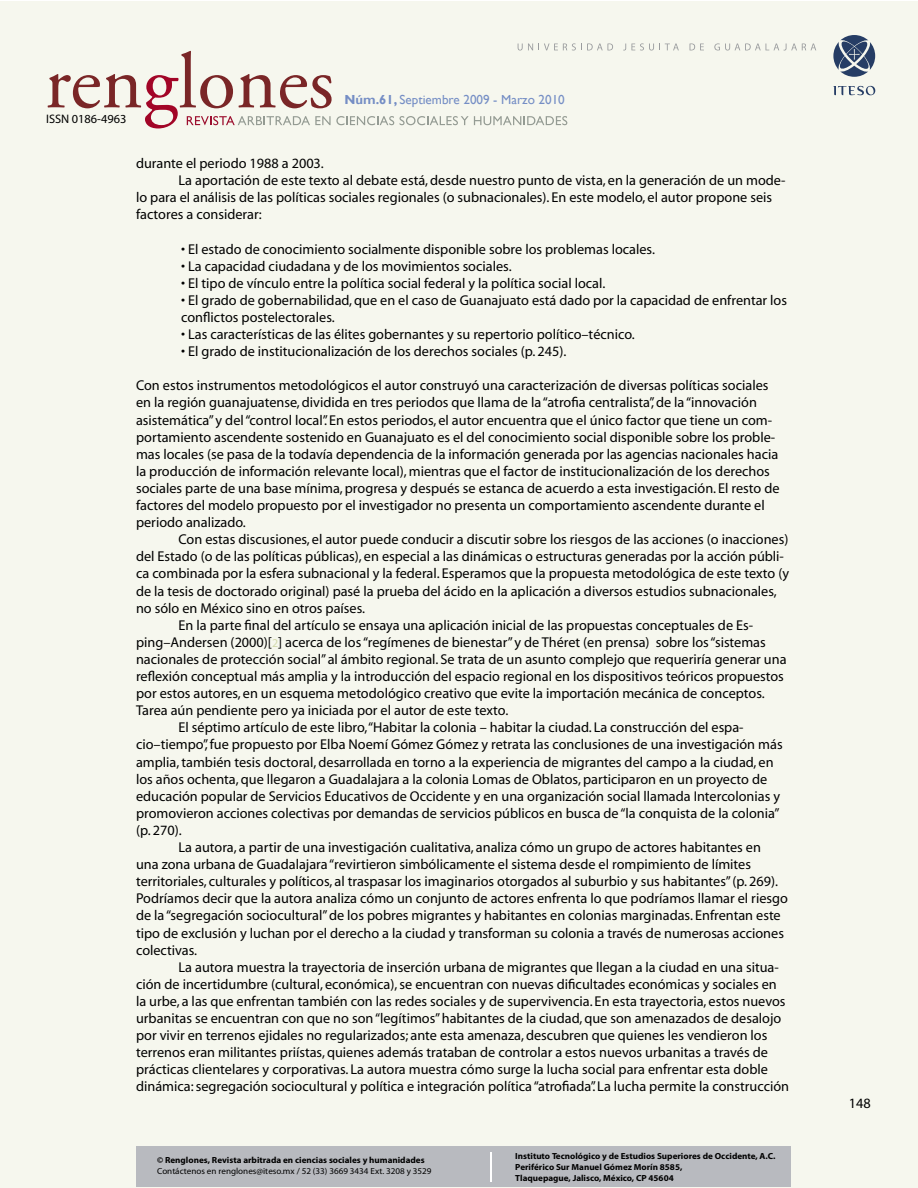
<style>
.page{position:relative;width:918px;height:1188px;background:#fff}
.page>*{position:absolute;margin:0;border:0;box-sizing:border-box;transform-origin:0 0}
.parrafo_sangria{font:14.25px/17.1px "Myriad";color:#000}
.texto_corrido{font:14.25px/17.1px "Myriad";color:#000}
.viñetas{font:14.25px/17.1px "Myriad";color:#000}
.t1{font:13.05px "Gill Sans";color:#758ec5}
.t2{font:12.3px "Myriad Pro";color:#000}
.t3{font:700 8.85px/10.6px "Myriad Pro";color:#000}
.t4{font:8.85px "Myriad Pro";color:#000}
.s1{font-weight:700}
.s2{font-family:"Myriad Pro";font-size:12px;color:#d2d9ab}
</style>
<div class="page">
<div style="left:0;top:1px;width:918px;height:1187px;background:#f6f7ee"></div>
<div style="left:136px;top:1146px;width:654px;height:41px;background:#b8babf"></div>
<hr style="left:491px;top:1152px;width:1px;height:30px;background:#fff">
<svg style="left:47px;top:51px;width:347px;height:77px"></svg>
<svg style="left:400px;top:116px;width:167px;height:9px"></svg>
<svg style="left:833px;top:86px;width:42px;height:9px"></svg>
<svg style="left:840px;top:66px;width:28px;height:11px"></svg>
<svg style="left:833px;top:42px;width:12px;height:28px"></svg>
<svg style="left:864px;top:42px;width:11px;height:28px"></svg>
<svg style="left:840px;top:35px;width:29px;height:11px"></svg>
<svg style="left:839px;top:40px;width:31px;height:30px"></svg>
<svg style="left:518px;top:43px;width:95px;height:8px"></svg>
<svg style="left:623px;top:43px;width:56px;height:8px"></svg>
<svg style="left:690px;top:43px;width:14px;height:7px"></svg>
<svg style="left:714px;top:43px;width:102px;height:8px"></svg>
<p class="t2" style="left:46px;top:112px;width:82px">ISSN 0186-4963</p>
<p class="t1" style="left:344px;top:92px;width:222px"><span class="s1">Núm.61,</span> Septiembre 2009 - Marzo 2010</p>
<p class="parrafo_sangria" style="left:136px;top:155px;width:189px">durante el periodo 1988 a 2003.</p>
<p class="parrafo_sangria" style="left:136px;top:172px;width:651px;text-indent:43px">La aportación de este texto al debate está, desde nuestro punto de vista, en la generación de un mode&shy;lo para el análisis de las políticas sociales regionales (o subnacionales). En este modelo, el autor propone seis factores a considerar:</p>
<p class="viñetas" style="left:181px;top:241px;width:476px">• El estado de conocimiento socialmente disponible sobre los problemas locales.</p>
<p class="viñetas" style="left:181px;top:258px;width:332px">• La capacidad ciudadana y de los movimientos sociales.</p>
<p class="viñetas" style="left:181px;top:275px;width:426px">• El tipo de vínculo entre la política social federal y la política social local.</p>
<p class="viñetas" style="left:181px;top:292px;width:608px">• El grado de gobernabilidad, que en el caso de Guanajuato está dado por la capacidad de enfrentar los conflictos postelectorales.</p>
<p class="viñetas" style="left:181px;top:326px;width:455px">• Las características de las élites gobernantes y su repertorio político–técnico.</p>
<p class="viñetas" style="left:181px;top:343px;width:387px">• El grado de institucionalización de los derechos sociales (p. 245).</p>
<p class="texto_corrido" style="left:136px;top:378px;width:645px">Con estos instrumentos metodológicos el autor construyó una caracterización de diversas políticas sociales en la región guanajuatense, dividida en tres periodos que llama de la “atrofia centralista”, de la “innovación asistemática” y del “control local”. En estos periodos, el autor encuentra que el único factor que tiene un com&shy;portamiento ascendente sostenido en Guanajuato es el del conocimiento social disponible sobre los proble&shy;mas locales (se pasa de la todavía dependencia de la información generada por las agencias nacionales hacia la producción de información relevante local), mientras que el factor de institucionalización de los derechos sociales parte de una base mínima, progresa y después se estanca de acuerdo a esta investigación. El resto de factores del modelo propuesto por el investigador no presenta un comportamiento ascendente durante el periodo analizado.</p>
<p class="parrafo_sangria" style="left:136px;top:532px;width:655px;text-indent:43px">Con estas discusiones, el autor puede conducir a discutir sobre los riesgos de las acciones (o inacciones) del Estado (o de las políticas públicas), en especial a las dinámicas o estructuras generadas por la acción públi&shy;ca combinada por la esfera subnacional y la federal. Esperamos que la propuesta metodológica de este texto (y de la tesis de doctorado original) pasé la prueba del ácido en la aplicación a diversos estudios subnacionales, no sólo en México sino en otros países.</p>
<p class="parrafo_sangria" style="left:136px;top:617px;width:652px;text-indent:43px">En la parte final del artículo se ensaya una aplicación inicial de las propuestas conceptuales de Es&shy;ping–Andersen (2000)[<span class="s2">2</span>] acerca de los “regímenes de bienestar” y de Théret (en prensa) sobre los “sistemas nacionales de protección social” al ámbito regional. Se trata de un asunto complejo que requeriría generar una reflexión conceptual más amplia y la introducción del espacio regional en los dispositivos teóricos propuestos por estos autores, en un esquema metodológico creativo que evite la importación mecánica de conceptos.<br>Tarea aún pendiente pero ya iniciada por el autor de este texto.</p>
<p class="parrafo_sangria" style="left:136px;top:720px;width:648px;text-indent:43px">El séptimo artículo de este libro, “Habitar la colonia – habitar la ciudad. La construcción del espa&shy;cio–tiempo”, fue propuesto por Elba Noemí Gómez Gómez y retrata las conclusiones de una investigación más amplia, también tesis doctoral, desarrollada en torno a la experiencia de migrantes del campo a la ciudad, en los años ochenta, que llegaron a Guadalajara a la colonia Lomas de Oblatos, participaron en un proyecto de educación popular de Servicios Educativos de Occidente y en una organización social llamada Intercolonias y promovieron acciones colectivas por demandas de servicios públicos en busca de “la conquista de la colonia” (p. 270).</p>
<p class="parrafo_sangria" style="left:136px;top:839px;width:653px;text-indent:43px">La autora, a partir de una investigación cualitativa, analiza cómo un grupo de actores habitantes en<br>una zona urbana de Guadalajara “revirtieron simbólicamente el sistema desde el rompimiento de límites territoriales, culturales y políticos, al traspasar los imaginarios otorgados al suburbio y sus habitantes” (p. 269).<br>Podríamos decir que la autora analiza cómo un conjunto de actores enfrenta lo que podríamos llamar el riesgo de la “segregación sociocultural” de los pobres migrantes y habitantes en colonias marginadas. Enfrentan este tipo de exclusión y luchan por el derecho a la ciudad y transforman su colonia a través de numerosas acciones colectivas.</p>
<p class="parrafo_sangria" style="left:136px;top:959px;width:655px;text-indent:43px">La autora muestra la trayectoria de inserción urbana de migrantes que llegan a la ciudad en una situa&shy;ción de incertidumbre (cultural, económica), se encuentran con nuevas dificultades económicas y sociales en la urbe, a las que enfrentan también con las redes sociales y de supervivencia. En esta trayectoria, estos nuevos urbanitas se encuentran con que no son “legítimos” habitantes de la ciudad, que son amenazados de desalojo por vivir en terrenos ejidales no regularizados; ante esta amenaza, descubren que quienes les vendieron los terrenos eran militantes priístas, quienes además trataban de controlar a estos nuevos urbanitas a través de prácticas clientelares y corporativas. La autora muestra cómo surge la lucha social para enfrentar esta doble dinámica: segregación sociocultural y política e integración política “atrofiada”. La lucha permite la construcción</p>
<p class="t3" style="left:157px;top:1155px;width:269px">© Renglones, Revista arbitrada en ciencias sociales y humanidades</p>
<p class="t4" style="left:157px;top:1166px;width:276px">Contáctenos en renglones@iteso.mx / 52 (33) 3669 3434 Ext. 3208 y 3529</p>
<p class="t3" style="left:515px;top:1151px;width:262px">Instituto Tecnológico y de Estudios Superiores de Occidente, A.C.<br>Periférico Sur Manuel Gómez Morín 8585,<br>Tlaquepague, Jalisco, México, CP 45604</p>
<p class="texto_corrido" style="left:849px;top:1095px;width:23px">148</p>
</div>
